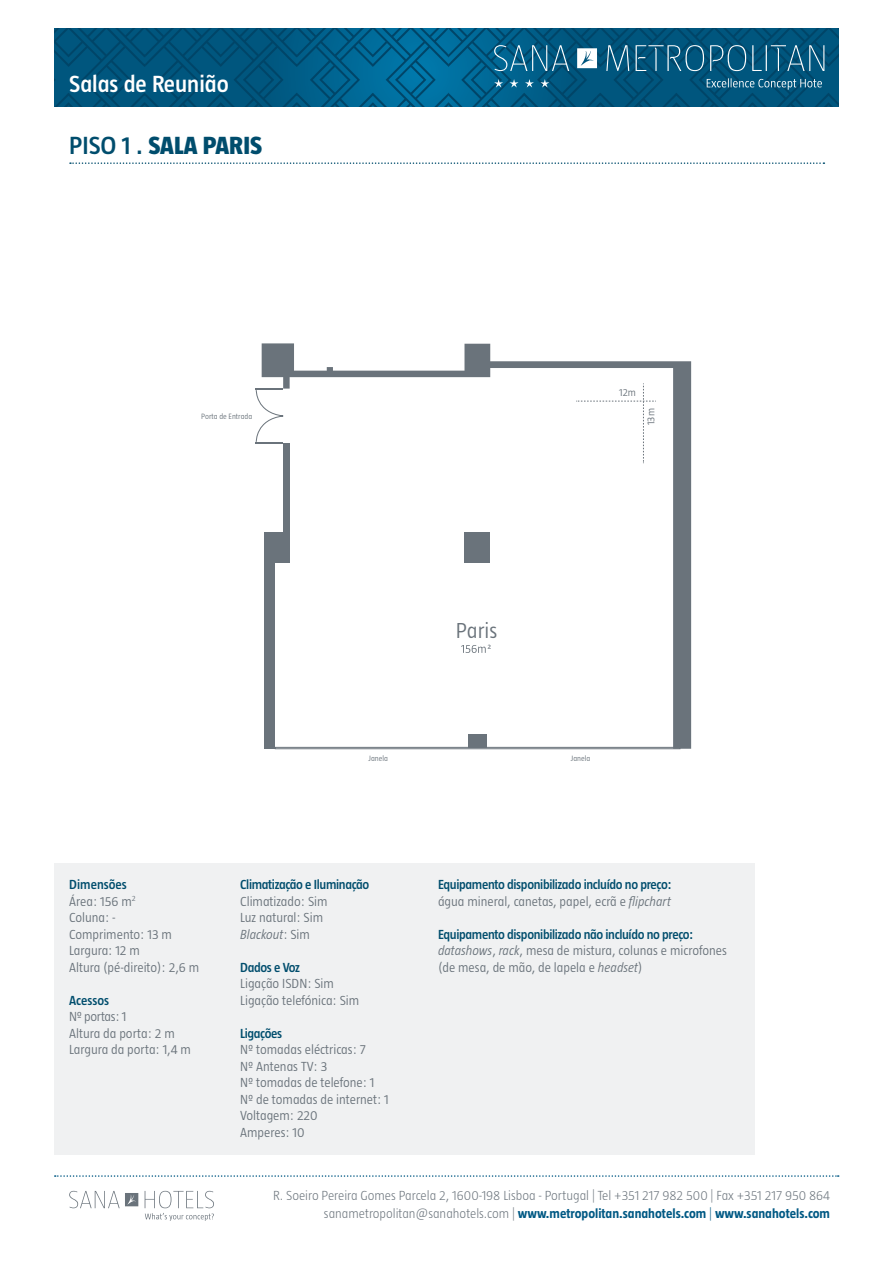
<style>
.page{position:relative;width:893px;height:1263px;background:#fff}
.page>*{position:absolute;margin:0;border:0;box-sizing:border-box;transform-origin:0 0}
.t1{font:800 25.5px "Taz";color:#004d6d}
.t2{font:600 24px "Taz";color:#fff}
.t3{font:300 22.2px "Taz";color:#6a737b}
.t4{font:300 13.5px/16.5px "Taz";color:#6a737b}
.t5{font:300 13.5px/18px "Taz";color:#6a737b;text-align:right}
.t6{font:600 13.5px/16.5px "Taz";letter-spacing:-.025em;color:#004d6d}
.t7{font:300 10.5px "Taz";color:#6a737b}
.t8{font:300 7.95px "Taz";color:#6a737b}
.s1{font-weight:600}
.s2{font-weight:600;color:#004d6d}
.s3{font-style:italic}
.s4{font-weight:300;color:#6a737b}
.s5{font-weight:300;font-style:italic;color:#6a737b}
.s6{font-weight:700;color:#005984}
.s7{color:#005984}
</style>
<div class="page">
<svg style="left:55px;top:1175px;width:784px;height:2px"></svg>
<svg style="left:69px;top:1191px;width:69px;height:17px"></svg>
<svg style="left:145px;top:1191px;width:69px;height:30px"></svg>
<svg style="left:54px;top:29px;width:785px;height:77px;background:#065b83"></svg>
<svg style="left:70px;top:162px;width:754px;height:2px"></svg>
<svg style="left:262px;top:343px;width:429px;height:406px"></svg>
<svg style="left:256px;top:390px;width:424px;height:359px"></svg>
<svg style="left:576px;top:383px;width:80px;height:80px"></svg>
<svg style="left:461px;top:645px;width:30px;height:8px"></svg>
<div style="left:54px;top:863px;width:701px;height:291px;background:#f0f1f2"></div>
<h2 class="t2" style="left:69px;top:71px;width:161px">Salas de Reunião</h2>
<h1 class="t1" style="left:69px;top:132px;width:194px"><span class="s1">piso 1 .</span> SALA PARIS</h1>
<p class="t8" style="left:201px;top:412px;width:53px">Porta de Entrada</p>
<p class="t7" style="left:619px;top:387px;width:18px">12m</p>
<p class="t7" style="left:645px;top:425px;width:18px;rotate:-90deg">13m</p>
<h3 class="t3" style="left:456px;top:619px;width:43px">Paris</h3>
<p class="t8" style="left:368px;top:754px;width:21px">Janela</p>
<p class="t8" style="left:571px;top:754px;width:21px">Janela</p>
<p class="t4" style="left:69px;top:877px;width:132px"><span class="s2">Dimensões<br></span>Área: 156 m<sup>2<br></sup>Coluna: -<br>Comprimento: 13 m<br>Largura: 12 m<br>Altura (pé-direito): 2,6 m</p>
<p class="t6" style="left:69px;top:992px;width:41px">Acessos</p>
<p class="t4" style="left:69px;top:1008px;width:123px">Nº portas: 1<br>Altura da porta: 2 m<br>Largura da porta: 1,4 m</p>
<p class="t6" style="left:240px;top:876px;width:131px">Climatização e Iluminação</p>
<p class="t4" style="left:240px;top:893px;width:89px">Climatizado: Sim<br>Luz natural: Sim<br><span class="s3">Blackout</span>: Sim</p>
<p class="t6" style="left:240px;top:959px;width:61px">Dados e Voz</p>
<p class="t4" style="left:240px;top:975px;width:121px">Ligação ISDN: Sim<br>Ligação telefónica: Sim</p>
<p class="t6" style="left:240px;top:1025px;width:44px">Ligações</p>
<p class="t4" style="left:240px;top:1041px;width:150px">Nº tomadas eléctricas: 7<br>Nº Antenas TV: 3<br>Nº tomadas de telefone: 1<br>Nº de tomadas de internet: 1<br>Voltagem: 220<br>Amperes: 10</p>
<p class="t6" style="left:438px;top:876px;width:235px">Equipamento disponibilizado incluído no preço: <span class="s4">água mineral, canetas, papel, ecrã e</span> <span class="s5">flipchart</span></p>
<p class="t4" style="left:438px;top:926px;width:290px"><span class="s2">Equipamento disponibilizado não incluído no preço: </span><span class="s3">datashows</span>, <span class="s3">rack</span>, mesa de mistura, colunas e microfones (de mesa, de mão, de lapela e <span class="s3">headset</span>)</p>
<p class="t5" style="left:273px;top:1187px;width:559px">R. Soeiro Pereira Gomes Parcela 2, 1600-198 Lisboa - Portugal | Tel +351 217 982 500 | Fax +351 217 950 864 sanametropolitan@sanahotels.com | <span class="s6">www.metropolitan.sanahotels.com</span> <span class="s7">|</span> <span class="s6">www.sanahotels.com</span></p>
</div>
